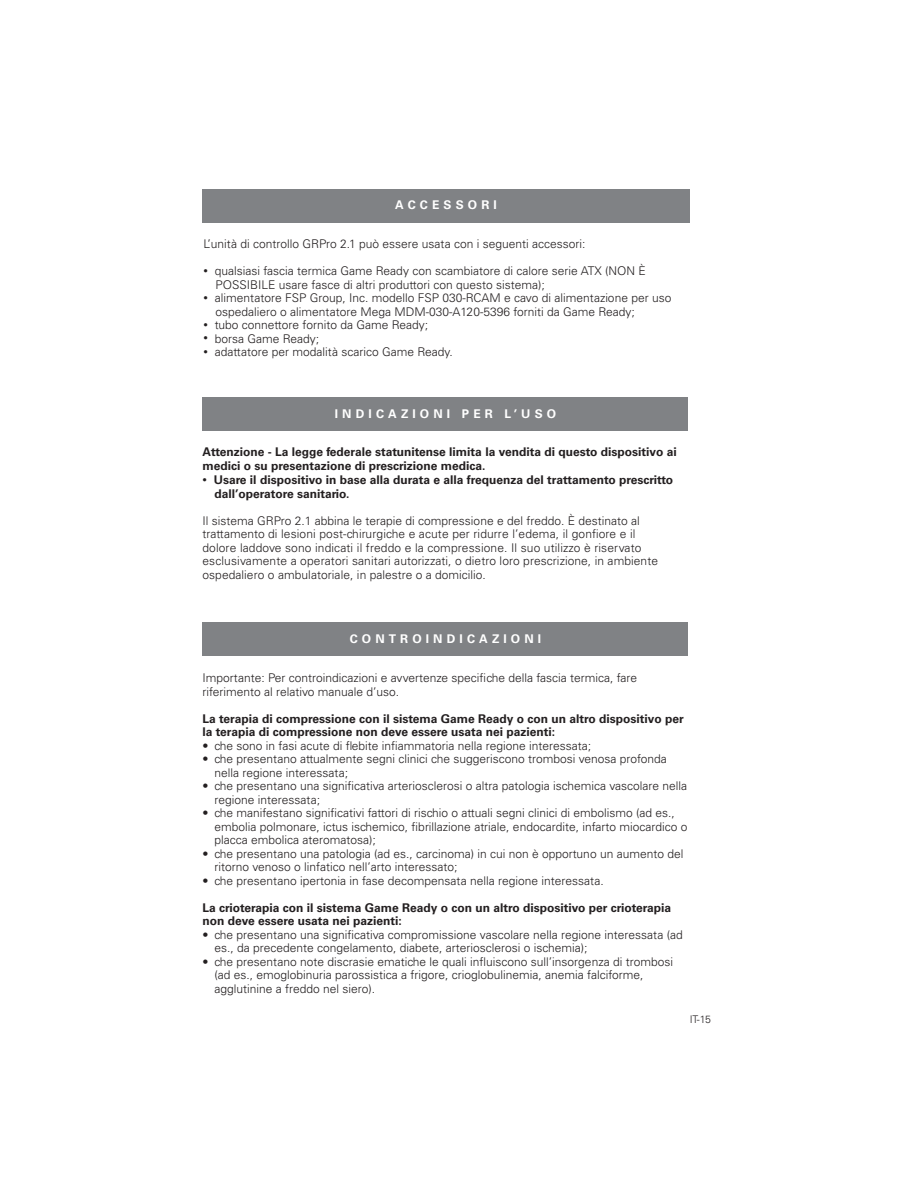
<style>
.page{position:relative;width:918px;height:1188px;background:#fff}
.page>*{position:absolute;margin:0;border:0;box-sizing:border-box;transform-origin:0 0}
.bullets{font:300 12px/13.5px "Univers LT Std";color:#231f20}
.Text{font:300 12px/13.5px "Univers LT Std";color:#231f20}
.Text-2{font:700 12px/13.5px "Univers LT Std";color:#231f20}
.Text_sp_after{font:700 12px/13.5px "Univers LT Std";color:#231f20}
.bullets-2{font:700 12px/13.5px "Univers LT Std";color:#231f20}
.Page_header{font:700 12px "Univers LT Std";letter-spacing:.345em;color:#fff}
.t1{font:300 10.5px "Univers LT Std";color:#231f20}
.s1{font-size:9px}
.s2{font-weight:300;font-size:9px}
</style>
<div class="page">
<div style="left:202px;top:622px;width:486px;height:34px;background:#808285"></div>
<div style="left:202px;top:189px;width:488px;height:34px;background:#808285"></div>
<div style="left:202px;top:397px;width:486px;height:33px;background:#808285"></div>
<p class="Page_header" style="left:395px;top:198px;width:103px">ACCESSORI</p>
<p class="Text" style="left:204px;top:237px;width:383px">L’unità di controllo GRPro 2.1 può essere usata con i seguenti accessori:</p>
<p class="Text" style="left:216px;top:264px;width:432px;text-indent:-12px"><span class="s1">•</span> qualsiasi fascia termica Game Ready con scambiatore di calore serie ATX (NON È<br>POSSIBILE usare fasce di altri produttori con questo sistema);</p>
<p class="bullets" style="left:216px;top:291px;width:457px;text-indent:-12px"><span class="s1">•</span> alimentatore FSP Group, Inc. modello FSP 030-RCAM e cavo di alimentazione per uso ospedaliero o alimentatore Mega MDM-030-A120-5396 forniti da Game Ready;</p>
<p class="bullets" style="left:204px;top:318px;width:226px"><span class="s1">•</span> tubo connettore fornito da Game Ready;</p>
<p class="bullets" style="left:204px;top:332px;width:117px"><span class="s1">•</span> borsa Game Ready;</p>
<p class="bullets" style="left:204px;top:345px;width:251px"><span class="s1">•</span> adattatore per modalità scarico Game Ready.</p>
<p class="Page_header" style="left:335px;top:407px;width:223px">INDICAZIONI PER L’USO</p>
<p class="Text_sp_after" style="left:202px;top:445px;width:476px">Attenzione - La legge federale statunitense limita la vendita di questo dispositivo ai medici o su presentazione di prescrizione medica.</p>
<p class="bullets-2" style="left:214px;top:473px;width:460px;text-indent:-12px"><span class="s2">•</span> Usare il dispositivo in base alla durata e alla frequenza del trattamento prescritto dall’operatore sanitario.</p>
<p class="Text" style="left:202px;top:514px;width:457px">Il sistema GRPro 2.1 abbina le terapie di compressione e del freddo. È destinato al trattamento di lesioni post-chirurgiche e acute per ridurre l’edema, il gonfiore e il dolore laddove sono indicati il freddo e la compressione. Il suo utilizzo è riservato esclusivamente a operatori sanitari autorizzati, o dietro loro prescrizione, in ambiente ospedaliero o ambulatoriale, in palestre o a domicilio.</p>
<p class="Page_header" style="left:350px;top:632px;width:193px">CONTROINDICAZIONI</p>
<p class="Text" style="left:202px;top:671px;width:436px">Importante: Per controindicazioni e avvertenze specifiche della fascia termica, fare riferimento al relativo manuale d’uso.</p>
<p class="Text-2" style="left:202px;top:712px;width:483px">La terapia di compressione con il sistema Game Ready o con un altro dispositivo per la terapia di compressione non deve essere usata nei pazienti:</p>
<p class="bullets" style="left:202px;top:739px;width:390px">• che sono in fasi acute di flebite infiammatoria nella regione interessata;</p>
<p class="bullets" style="left:214px;top:752px;width:454px;text-indent:-12px">• che presentano attualmente segni clinici che suggeriscono trombosi venosa profonda nella regione interessata;</p>
<p class="bullets" style="left:214px;top:779px;width:474px;text-indent:-12px">• che presentano una significativa arteriosclerosi o altra patologia ischemica vascolare nella regione interessata;</p>
<p class="bullets" style="left:214px;top:806px;width:474px;text-indent:-12px">• che manifestano significativi fattori di rischio o attuali segni clinici di embolismo (ad es., embolia polmonare, ictus ischemico, fibrillazione atriale, endocardite, infarto miocardico o placca embolica ateromatosa);</p>
<p class="bullets" style="left:214px;top:847px;width:470px;text-indent:-12px">• che presentano una patologia (ad es., carcinoma) in cui non è opportuno un aumento del ritorno venoso o linfatico nell’arto interessato;</p>
<p class="bullets" style="left:202px;top:874px;width:403px">• che presentano ipertonia in fase decompensata nella regione interessata.</p>
<p class="Text-2" style="left:202px;top:901px;width:470px">La crioterapia con il sistema Game Ready o con un altro dispositivo per crioterapia non deve essere usata nei pazienti:</p>
<p class="bullets" style="left:214px;top:928px;width:470px;text-indent:-12px">• che presentano una significativa compromissione vascolare nella regione interessata (ad es., da precedente congelamento, diabete, arteriosclerosi o ischemia);</p>
<p class="bullets" style="left:214px;top:955px;width:460px;text-indent:-12px">• che presentano note discrasie ematiche le quali influiscono sull’insorgenza di trombosi (ad es., emoglobinuria parossistica a frigore, crioglobulinemia, anemia falciforme, agglutinine a freddo nel siero).</p>
<p class="t1" style="left:690px;top:1013px;width:23px">IT-15</p>
</div>
